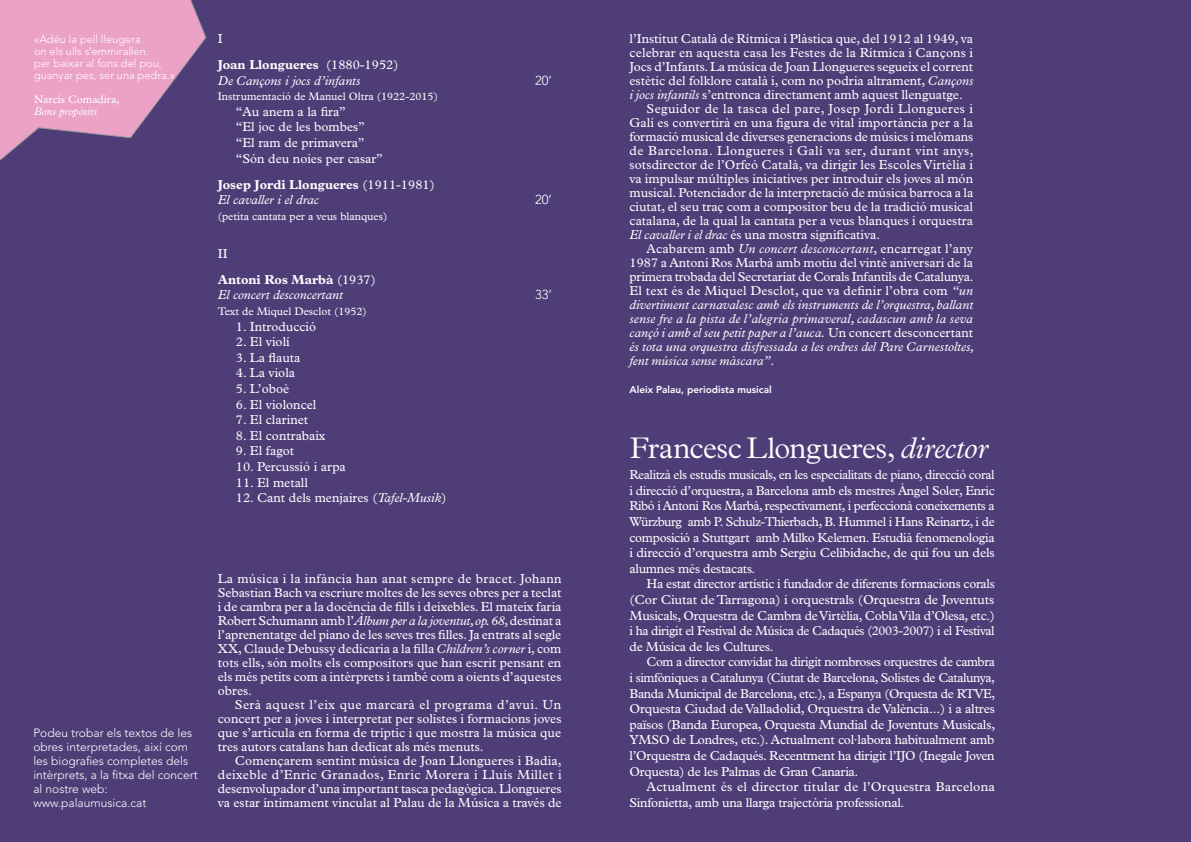
<style>
.page{position:relative;width:1191px;height:842px;background:#fff}
.page>*{position:absolute;margin:0;border:0;box-sizing:border-box;transform-origin:0 0}
.t1{font:300 30px "Plantin Std";letter-spacing:-.015em;color:#fff}
.t2{font:13px/15.6px "Plantin Std";color:#fff;text-align:justify}
.t3{font:italic 13px "Plantin Std";color:#fff}
.t4{font:700 13px/26px "Plantin Std";color:#fff}
.t5{font:13px "Plantin Std";letter-spacing:.035em;color:#fff}
.t6{font:13px "Plantin Std";letter-spacing:.03em;color:#fff}
.t7{font:300 13px "Avenir LT Std";color:#fff}
.t8{font:300 12px/14px "Avenir LT Std";color:#fff}
.t9{font:11px "Plantin Std";color:#fff}
.t10{font:300 11px/12px "Avenir LT Std";letter-spacing:.005em;color:#fff}
.t11{font:italic 11px "Plantin Std";color:#fff}
.t12{font:800 10px "Avenir LT Std";color:#fff}
.s1{font-weight:400}
.s2{font-weight:400;font-style:italic}
.s3{font-style:italic}
.s4{font-style:normal}
</style>
<div class="page">
<div style="left:0;top:0;width:595px;height:842px;background:#4f3d78"></div>
<div style="left:595px;top:0;width:596px;height:842px;background:#4f3d78"></div>
<svg style="left:0;top:0;width:207px;height:161px"></svg>
<p class="t10" style="left:34px;top:33px;width:142px">«Adéu la pell lleugera<br>on els ulls s’emmirallen.<br>per baixar al fons del pou, guanyar pes, ser una pedra.»</p>
<p class="t9" style="left:34px;top:93px;width:87px">Narcís Comadira,</p>
<p class="t11" style="left:34px;top:105px;width:65px">Bons propòsits</p>
<p class="t4" style="left:218px;top:26px;width:182px"><span class="s1">I<br></span>Joan Llongueres <span class="s1">(1880-1952)</span></p>
<p class="t3" style="left:218px;top:73px;width:144px">De Cançons i jocs d’infants</p>
<p class="t7" style="left:535px;top:73px;width:18px">20’</p>
<p class="t9" style="left:218px;top:90px;width:222px">Instrumentació de Manuel Oltra (1922-2015)</p>
<p class="t2" style="left:236px;top:104px;width:149px;text-align:left">“Au anem a la fira”<br>“El joc de les bombes” “El ram de primavera” “Són deu noies per casar”</p>
<p class="t4" style="left:218px;top:176px;width:218px;line-height:15.6px">Josep Jordi Llongueres <span class="s1">(1911-1981)<br></span><span class="s2">El cavaller i el drac</span></p>
<p class="t7" style="left:535px;top:192px;width:18px">20’</p>
<p class="t9" style="left:218px;top:210px;width:171px">(petita cantata per a veus blanques)</p>
<p class="t4" style="left:218px;top:240px;width:159px"><span class="s1">II<br></span>Antoni Ros Marbà <span class="s1">(1937)</span></p>
<p class="t3" style="left:218px;top:287px;width:126px">El concert desconcertant</p>
<p class="t7" style="left:535px;top:287px;width:18px">33’</p>
<p class="t9" style="left:218px;top:305px;width:150px">Text de Miquel Desclot (1952)</p>
<p class="t2" style="left:236px;top:318px;width:82px">1. Introducció</p>
<p class="t2" style="left:236px;top:334px;width:55px">2. El violí</p>
<p class="t2" style="left:236px;top:350px;width:66px">3. La flauta</p>
<p class="t2" style="left:236px;top:365px;width:61px">4. La viola</p>
<p class="t2" style="left:236px;top:381px;width:55px">5. L’oboè</p>
<p class="t2" style="left:236px;top:396px;width:82px">6. El violoncel</p>
<p class="t2" style="left:236px;top:412px;width:74px">7. El clarinet</p>
<p class="t2" style="left:236px;top:428px;width:91px">8. El contrabaix</p>
<p class="t2" style="left:236px;top:443px;width:60px">9. El fagot</p>
<p class="t2" style="left:236px;top:459px;width:111px">10. Percussió i arpa</p>
<p class="t2" style="left:236px;top:474px;width:74px">11. El metall</p>
<p class="t2" style="left:236px;top:490px;width:212px">12. Cant dels menjaires (<span class="s3">Tafel-Musik</span>)</p>
<p class="t8" style="left:33px;top:726px;width:166px">Podeu trobar els textos de les obres interpretades, així com les biografies completes dels intèrprets, a la fitxa del concert al nostre web: www.palaumusica.cat</p>
<p class="t2" style="left:218px;top:572px;width:345px;line-height:14px">La música i la infància han anat sempre de bracet. Johann Sebastian Bach va escriure moltes de les seves obres per a teclat i de cambra per a la docència de fills i deixebles. El mateix faria Robert Schumann amb l’<span class="s3">Àlbum per a la joventut, op. 68</span>, destinat a l’aprenentatge del piano de les seves tres filles. Ja entrats al segle XX, Claude Debussy dedicaria a la filla <span class="s3">Children’s corner</span> i, com tots ells, són molts els compositors que han escrit pensant en els més petits com a intèrprets i també com a oients d’aquestes obres.</p>
<p class="t2" style="left:218px;top:698px;width:345px;line-height:14px;text-indent:17px">Serà aquest l’eix que marcarà el programa d’avui. Un concert per a joves i interpretat per solistes i formacions joves que s’articula en forma de tríptic i que mostra la música que tres autors catalans han dedicat als més menuts.</p>
<p class="t2" style="left:218px;top:754px;width:345px;line-height:14px;text-indent:17px">Començarem sentint música de Joan Llongueres i Badia, deixeble d’Enric Granados, Enric Morera i Lluís Millet i desenvolupador d’una important tasca pedagògica. Llongueres va estar íntimament vinculat al Palau de la Música a través de</p>
<p class="t2" style="left:629px;top:31px;width:345px">l’Institut Català de Rítmica i Plàstica que, del 1912 al 1949, va</p>
<p class="t2" style="left:629px;top:45px;width:345px">celebrar en aquesta casa les Festes de la Rítmica i Cançons i</p>
<p class="t2" style="left:629px;top:59px;width:345px">Jocs d’Infants. La música de Joan Llongueres segueix el corrent</p>
<p class="t2" style="left:629px;top:73px;width:345px">estètic del folklore català i, com no podria altrament, <span class="s3">Cançons</span></p>
<p class="t2" style="left:629px;top:87px;width:335px"><span class="s3">i jocs infantils</span> s’entronca directament amb aquest llenguatge.</p>
<p class="t6" style="left:646px;top:101px;width:328px">Seguidor de la tasca del pare, Josep Jordi Llongueres i</p>
<p class="t2" style="left:629px;top:115px;width:345px">Galí es convertirà en una figura de vital importància per a la</p>
<p class="t2" style="left:629px;top:129px;width:345px">formació musical de diverses generacions de músics i melòmans</p>
<p class="t5" style="left:629px;top:143px;width:346px">de Barcelona. Llongueres i Galí va ser, durant vint anys,</p>
<p class="t2" style="left:629px;top:157px;width:345px">sotsdirector de l’Orfeó Català, va dirigir les Escoles Virtèlia i</p>
<p class="t2" style="left:629px;top:171px;width:345px">va impulsar múltiples iniciatives per introduir els joves al món</p>
<p class="t2" style="left:629px;top:185px;width:345px">musical. Potenciador de la interpretació de música barroca a la</p>
<p class="t2" style="left:629px;top:199px;width:345px">ciutat, el seu traç com a compositor beu de la tradició musical</p>
<p class="t2" style="left:629px;top:213px;width:345px">catalana, de la qual la cantata per a veus blanques i orquestra</p>
<p class="t2" style="left:629px;top:227px;width:252px"><span class="s3">El cavaller i el drac</span> és una mostra significativa.</p>
<p class="t2" style="left:646px;top:241px;width:328px">Acabarem amb <span class="s3">Un concert desconcertant</span>, encarregat l’any</p>
<p class="t2" style="left:629px;top:255px;width:345px">1987 a Antoni Ros Marbà amb motiu del vintè aniversari de la</p>
<p class="t2" style="left:629px;top:269px;width:345px">primera trobada del Secretariat de Corals Infantils de Catalunya.</p>
<p class="t2" style="left:629px;top:283px;width:345px">El text és de Miquel Desclot, que va definir l’obra com <span class="s3">“un</span></p>
<p class="t3" style="left:629px;top:297px;width:345px">divertiment carnavalesc amb els instruments de l’orquestra, ballant</p>
<p class="t3" style="left:629px;top:311px;width:345px">sense fre a la pista de l’alegria primaveral, cadascun amb la seva</p>
<p class="t3" style="left:629px;top:325px;width:345px">cançó i amb el seu petit paper a l’auca. <span class="s4">Un concert desconcertant</span></p>
<p class="t3" style="left:629px;top:339px;width:346px">és tota una orquestra disfressada a les ordres del Pare Carnestoltes,</p>
<p class="t3" style="left:629px;top:353px;width:146px">fent música sense màscara”<span class="s4">.</span></p>
<p class="t12" style="left:629px;top:384px;width:144px">Aleix Palau, periodista musical</p>
<h1 class="t1" style="left:630px;top:431px;width:359px">Francesc Llongueres, <span class="s3">director</span></h1>
<p class="t2" style="left:629px;top:467px;width:367px">Realitzà els estudis musicals, en les especialitats de piano, direcció coral i direcció d’orquestra, a Barcelona amb els mestres Àngel Soler, Enric Ribó i Antoni Ros Marbà, respectivament, i perfeccionà coneixements a Würzburg amb P. Schulz-Thierbach, B. Hummel i Hans Reinartz, i de composició a Stuttgart amb Milko Kelemen. Estudià fenomenologia i direcció d’orquestra amb Sergiu Celibidache, de qui fou un dels alumnes més destacats.</p>
<p class="t2" style="left:629px;top:576px;width:367px;text-indent:17px">Ha estat director artístic i fundador de diferents formacions corals (Cor Ciutat de Tarragona) i orquestrals (Orquestra de Joventuts Musicals, Orquestra de Cambra de Virtèlia, Cobla Vila d’Olesa, etc.) i ha dirigit el Festival de Música de Cadaqués (2003-2007) i el Festival de Música de les Cultures.</p>
<p class="t2" style="left:629px;top:654px;width:367px;text-indent:17px">Com a director convidat ha dirigit nombroses orquestres de cambra i simfòniques a Catalunya (Ciutat de Barcelona, Solistes de Catalunya, Banda Municipal de Barcelona, etc.), a Espanya (Orquesta de RTVE, Orquesta Ciudad de Valladolid, Orquestra de València...) i a altres països (Banda Europea, Orquesta Mundial de Joventuts Musicals, YMSO de Londres, etc.). Actualment col·labora habitualment amb l’Orquestra de Cadaqués. Recentment ha dirigit l’IJO (Inegale Joven Orquesta) de les Palmas de Gran Canaria.</p>
<p class="t2" style="left:629px;top:779px;width:367px;text-indent:17px">Actualment és el director titular de l’Orquestra Barcelona<br>Sinfonietta, amb una llarga trajectòria professional.</p>
</div>
